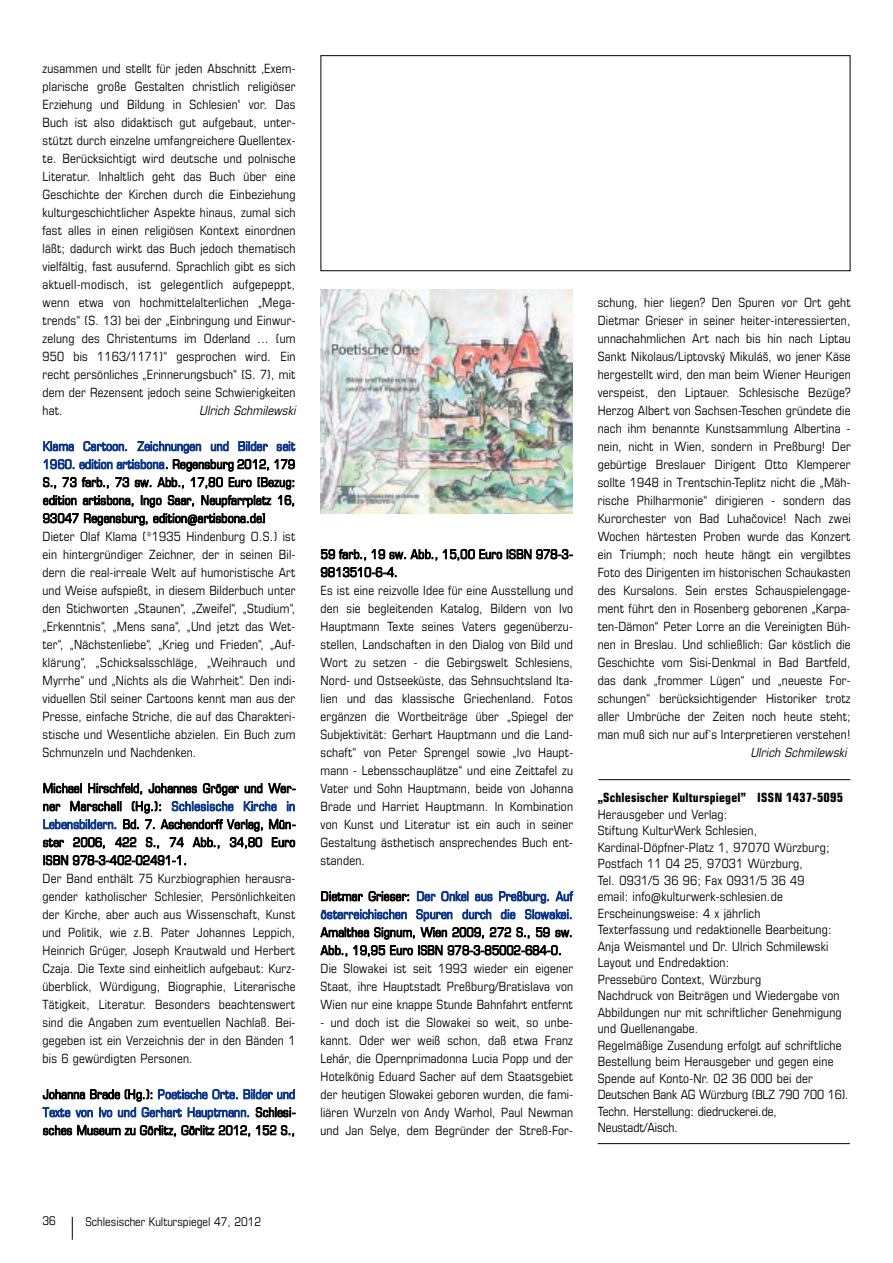
<style>
.page{position:relative;width:893px;height:1263px;background:#fff}
.page>*{position:absolute;margin:0;border:0;box-sizing:border-box;transform-origin:0 0}
.t1{font:condensed 12.75px/18px "Eurostile LTCE";letter-spacing:.015em;color:#000}
.t2{font:condensed 12.75px/18px "Eurostile LTCE";letter-spacing:.02em;color:#0c3687}
.t3{font:700 condensed 12.75px "Eurostile";letter-spacing:.015em;color:#000}
.t4{font:italic condensed 12.75px "Eurostile LTCE";color:#000}
.t5{font:condensed 12px "Eurostile";color:#000}
.s1{color:#0c3687}
.s2{color:#000}
</style>
<div class="page">
<div style="left:320px;top:55px;width:530px;height:216px;border:1px solid #000"></div>
<hr style="left:598px;top:1143px;width:252px;height:1px;background:#000">
<hr style="left:598px;top:779px;width:252px;height:1px;background:#000">
<svg style="left:72px;top:1217px;width:1px;height:23px"></svg>
<img style="left:320px;top:289px;width:252px;height:224px">
<p class="t1" style="left:43px;top:61px;width:255px;text-align:justify">zusammen und stellt für jeden Abschnitt ‚Exem&shy;plarische große Gestalten christlich religiöser Erziehung und Bildung in Schlesien' vor. Das Buch ist also didaktisch gut aufgebaut, unter&shy;stützt durch einzelne umfangreichere Quellentex&shy;te. Berücksichtigt wird deutsche und polnische Literatur. Inhaltlich geht das Buch über eine Geschichte der Kirchen durch die Einbeziehung kulturgeschichtlicher Aspekte hinaus, zumal sich fast alles in einen religiösen Kontext einordnen läßt; dadurch wirkt das Buch jedoch thematisch vielfältig, fast ausufernd. Sprachlich gibt es sich aktuell-modisch, ist gelegentlich aufgepeppt, wenn etwa von hochmittelalterlichen „Mega&shy;trends“ (S. 13) bei der „Einbringung und Einwur&shy;zelung des Christentums im Oderland ... (um 950 bis 1163/1171)“ gesprochen wird. Ein recht persönliches „Erinnerungsbuch“ (S. 7), mit dem der Rezensent jedoch seine Schwierigkeiten hat.</p>
<p class="t4" style="left:199px;top:406px;width:100px">Ulrich Schmilewski</p>
<p class="t1" style="left:43px;top:438px;width:255px"><span class="s1">Klama Cartoon. Zeichnungen und Bilder seit 1960. edition artisbona</span>. Regensburg 2012, 179<br>S., 73 farb., 73 sw. Abb., 17,80 Euro [Bezug: edition artisbona, Ingo Saar, Neupfarrplatz 16, 93047 Regensburg, edition@artisbona.de] Dieter Olaf Klama (*1935 Hindenburg O.S.) ist ein hintergründiger Zeichner, der in seinen Bil&shy;dern die real-irreale Welt auf humoristische Art und Weise aufspießt, in diesem Bilderbuch unter den Stichworten „Staunen“, „Zweifel“, „Studium“, „Erkenntnis“, „Mens sana“, „Und jetzt das Wet&shy;ter“, „Nächstenliebe“, „Krieg und Frieden“, „Auf&shy;klärung“, „Schicksalsschläge, „Weihrauch und Myrrhe“ und „Nichts als die Wahrheit“. Den indi&shy;viduellen Stil seiner Cartoons kennt man aus der Presse, einfache Striche, die auf das Charakteri&shy;stische und Wesentliche abzielen. Ein Buch zum Schmunzeln und Nachdenken.</p>
<p class="t1" style="left:43px;top:780px;width:255px">Michael Hirschfeld, Johannes Gröger und Wer&shy;ner Marschall (Hg.): <span class="s1">Schlesische Kirche in Lebensbildern.</span> Bd. 7. Aschendorff Verlag, Mün&shy;ster 2006, 422 S., 74 Abb., 34,80 Euro ISBN 978-3-402-02491-1.<br>Der Band enthält 75 Kurzbiographien herausra&shy;gender katholischer Schlesier, Persönlichkeiten der Kirche, aber auch aus Wissenschaft, Kunst und Politik, wie z.B. Pater Johannes Leppich, Heinrich Grüger, Joseph Krautwald und Herbert Czaja. Die Texte sind einheitlich aufgebaut: Kurz&shy;überblick, Würdigung, Biographie, Literarische Tätigkeit, Literatur. Besonders beachtenswert sind die Angaben zum eventuellen Nachlaß. Bei&shy;gegeben ist ein Verzeichnis der in den Bänden 1 bis 6 gewürdigten Personen.</p>
<p class="t1" style="left:43px;top:1086px;width:254px;text-align:justify">Johanna Brade (Hg.): <span class="s1">Poetische Orte. Bilder und Texte von Ivo und Gerhart Hauptmann.</span> Schlesi&shy;sches Museum zu Görlitz, Görlitz 2012, 152 S.,</p>
<p class="t1" style="left:320px;top:546px;width:254px">59 farb., 19 sw. Abb., 15,00 Euro ISBN 978-3- 9813510-6-4.<br>Es ist eine reizvolle Idee für eine Ausstellung und den sie begleitenden Katalog, Bildern von Ivo Hauptmann Texte seines Vaters gegenüberzu&shy;stellen, Landschaften in den Dialog von Bild und Wort zu setzen - die Gebirgswelt Schlesiens, Nord- und Ostseeküste, das Sehnsuchtsland Ita&shy;lien und das klassische Griechenland. Fotos ergänzen die Wortbeiträge über „Spiegel der Subjektivität: Gerhart Hauptmann und die Land&shy;schaft“ von Peter Sprengel sowie „Ivo Haupt&shy;mann - Lebensschauplätze“ und eine Zeittafel zu Vater und Sohn Hauptmann, beide von Johanna Brade und Harriet Hauptmann. In Kombination von Kunst und Literatur ist ein auch in seiner Gestaltung ästhetisch ansprechendes Buch ent&shy;standen.</p>
<p class="t2" style="left:321px;top:888px;width:253px"><span class="s2">Dietmar Grieser:</span> Der Onkel aus Preßburg. Auf österreichischen Spuren durch die Slowakei.</p>
<p class="t1" style="left:320px;top:924px;width:254px">Amalthea Signum, Wien 2009, 272 S., 59 sw.<br>Abb., 19,95 Euro ISBN 978-3-85002-684-0.<br>Die Slowakei ist seit 1993 wieder ein eigener Staat, ihre Hauptstadt Preßburg/Bratislava von Wien nur eine knappe Stunde Bahnfahrt entfernt</p>
<p class="t1" style="left:320px;top:1015px;width:254px;text-align:justify">- und doch ist die Slowakei so weit, so unbe&shy;kannt. Oder wer weiß schon, daß etwa Franz Lehár, die Opernprimadonna Lucia Popp und der Hotelkönig Eduard Sacher auf dem Staatsgebiet der heutigen Slowakei geboren wurden, die fami&shy;liären Wurzeln von Andy Warhol, Paul Newman und Jan Selye, dem Begründer der Streß-For-</p>
<p class="t1" style="left:598px;top:295px;width:254px;text-align:justify">schung, hier liegen? Den Spuren vor Ort geht Dietmar Grieser in seiner heiter-interessierten, unnachahmlichen Art nach bis hin nach Liptau Sankt Nikolaus/Liptovský Mikuláš, wo jener Käse hergestellt wird, den man beim Wiener Heurigen verspeist, den Liptauer. Schlesische Bezüge?<br>Herzog Albert von Sachsen-Teschen gründete die nach ihm benannte Kunstsammlung Albertina - nein, nicht in Wien, sondern in Preßburg! Der gebürtige Breslauer Dirigent Otto Klemperer sollte 1948 in Trentschin-Teplitz nicht die „Mäh&shy;rische Philharmonie“ dirigieren - sondern das Kurorchester von Bad Luhačovice! Nach zwei Wochen härtesten Proben wurde das Konzert ein Triumph; noch heute hängt ein vergilbtes Foto des Dirigenten im historischen Schaukasten des Kursalons. Sein erstes Schauspielengage&shy;ment führt den in Rosenberg geborenen „Karpa&shy;ten-Dämon“ Peter Lorre an die Vereinigten Büh&shy;nen in Breslau. Und schließlich: Gar köstlich die Geschichte vom Sisi-Denkmal in Bad Bartfeld, das dank „frommer Lügen“ und „neueste For&shy;schungen“ berücksichtigender Historiker trotz aller Umbrüche der Zeiten noch heute steht; man muß sich nur auf`s Interpretieren verstehen!</p>
<p class="t4" style="left:750px;top:748px;width:100px">Ulrich Schmilewski</p>
<p class="t3" style="left:598px;top:793px;width:247px">„Schlesischer Kulturspiegel” ISSN 1437-5095</p>
<p class="t1" style="left:598px;top:807px;width:252px;line-height:16.5px">Herausgeber und Verlag:<br>Stiftung KulturWerk Schlesien, Kardinal-Döpfner-Platz 1, 97070 Würzburg; Postfach 11 04 25, 97031 Würzburg,<br>Tel. 0931/5 36 96; Fax 0931/5 36 49<br>email: info@kulturwerk-schlesien.de Erscheinungsweise: 4 x jährlich<br>Texterfassung und redaktionelle Bearbeitung:<br>Anja Weismantel und Dr. Ulrich Schmilewski Layout und Endredaktion:<br>Pressebüro Context, Würzburg<br>Nachdruck von Beiträgen und Wiedergabe von Abbildungen nur mit schriftlicher Genehmigung und Quellenangabe.<br>Regelmäßige Zusendung erfolgt auf schriftliche Bestellung beim Herausgeber und gegen eine Spende auf Konto-Nr. 02 36 000 bei der Deutschen Bank AG Würzburg (BLZ 790 700 16).<br>Techn. Herstellung: diedruckerei.de, Neustadt/Aisch.</p>
<p class="t5" style="left:43px;top:1217px;width:15px">36</p>
<p class="t5" style="left:86px;top:1217px;width:177px">Schlesischer Kulturspiegel 47, 2012</p>
</div>
